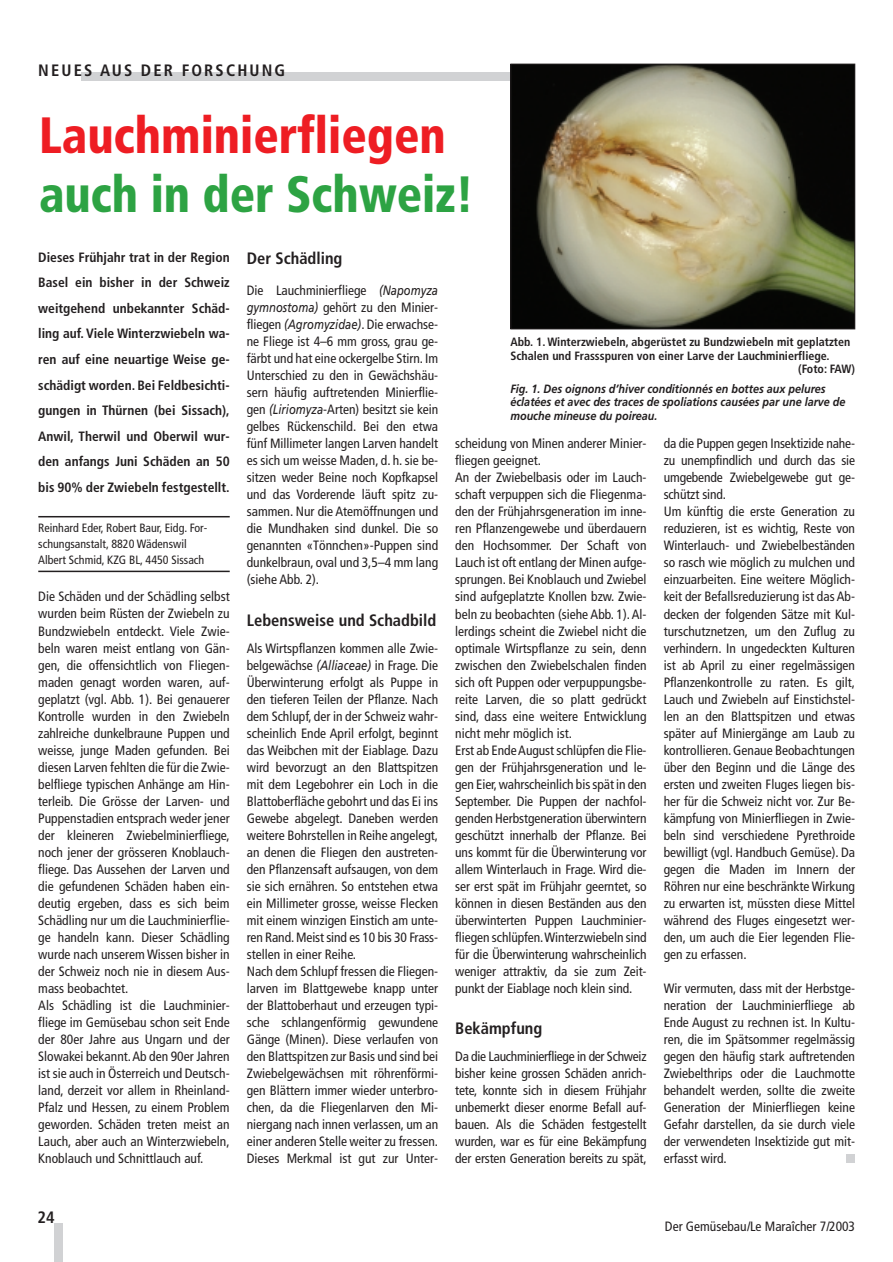
<style>
.page{position:relative;width:893px;height:1262px;background:#fff}
.page>*{position:absolute;margin:0;border:0;box-sizing:border-box;transform-origin:0 0}
.t1{font:900 condensed 51px "Frutiger";color:#ee1d23;scale:.93 1}
.t2{font:900 condensed 51px "Frutiger";color:#2da343;scale:.93 1}
.t3{font:700 condensed 16.5px "Frutiger";color:#231f20}
.t4{font:700 condensed 16.5px "Frutiger";letter-spacing:.13em;color:#231f20}
.t5{font:condensed 13.5px/17px "Frutiger";color:#231f20}
.t6{font:700 condensed 13.5px/25.5px "Frutiger";color:#231f20;text-align:justify}
.t7{font:italic 700 12px/13.5px "Frutiger";color:#231f20;scale:.9 1}
.t8{font:700 condensed 12px "Frutiger";color:#231f20}
.t9{font:condensed 12px/15.9px "Frutiger";color:#231f20}
.s1{font-style:italic;font-stretch:normal}
</style>
<div class="page">
<hr style="left:38px;top:516px;width:192px;height:1px;background:#231f20">
<hr style="left:38px;top:570px;width:192px;height:2px;background:#231f20">
<div style="left:54px;top:1223px;width:9px;height:38px;background:#d1d2d4"></div>
<div style="left:82px;top:73px;width:773px;height:8px;background:#d1d2d4"></div>
<img style="left:512px;top:66px;width:341px;height:261px">
<div style="left:510px;top:64px;width:345px;height:265px;border:1px solid #231f20"></div>
<div style="left:846px;top:1154px;width:9px;height:8px;background:#d1d2d4"></div>
<p class="t4" style="left:38px;top:64px;width:248px">NEUES AUS DER FORSCHUNG</p>
<h1 class="t1" style="left:39px;top:115px;width:439px">Lauchminierfliegen</h1>
<h1 class="t2" style="left:39px;top:173px;width:469px">auch in der Schweiz!</h1>
<p class="t6" style="left:38px;top:245px;width:193px">Dieses Frühjahr trat in der Region Basel ein bisher in der Schweiz weitgehend unbekannter Schäd&shy;ling auf. Viele Winterzwiebeln wa&shy;ren auf eine neuartige Weise ge&shy;schädigt worden. Bei Feldbesichti&shy;gungen in Thürnen (bei Sissach), Anwil, Therwil und Oberwil wur&shy;den anfangs Juni Schäden an 50 bis 90% der Zwiebeln festgestellt.</p>
<p class="t9" style="left:38px;top:521px;width:171px">Reinhard Eder, Robert Baur, Eidg. For&shy;schungsanstalt, 8820 Wädenswil<br>Albert Schmid, KZG BL, 4450 Sissach</p>
<p class="t5" style="left:38px;top:589px;width:193px">Die Schäden und der Schädling selbst wurden beim Rüsten der Zwiebeln zu Bundzwiebeln entdeckt. Viele Zwie&shy;beln waren meist entlang von Gän&shy;gen, die offensichtlich von Fliegen&shy;maden genagt worden waren, auf&shy;geplatzt (vgl. Abb. 1). Bei genauerer Kontrolle wurden in den Zwiebeln zahlreiche dunkelbraune Puppen und weisse, junge Maden gefunden. Bei diesen Larven fehlten die für die Zwie&shy;belfliege typischen Anhänge am Hin&shy;terleib. Die Grösse der Larven- und Puppenstadien entsprach weder jener der kleineren Zwiebelminierfliege, noch jener der grösseren Knoblauch&shy;fliege. Das Aussehen der Larven und die gefundenen Schäden haben ein&shy;deutig ergeben, dass es sich beim Schädling nur um die Lauchminierflie&shy;ge handeln kann. Dieser Schädling wurde nach unserem Wissen bisher in der Schweiz noch nie in diesem Aus&shy;mass beobachtet.<br>Als Schädling ist die Lauchminier&shy;fliege im Gemüsebau schon seit Ende der 80er Jahre aus Ungarn und der Slowakei bekannt.Ab den 90er Jahren ist sie auch in Österreich und Deutsch&shy;land, derzeit vor allem in Rheinland-Pfalz und Hessen, zu einem Problem geworden. Schäden treten meist an Lauch, aber auch an Winterzwiebeln, Knoblauch und Schnittlauch auf.</p>
<p class="t3" style="left:247px;top:252px;width:97px">Der Schädling</p>
<p class="t5" style="left:247px;top:283px;width:193px;text-align:justify">Die Lauchminierfliege <span class="s1">(Napomyza gymnostoma)</span> gehört zu den Minier&shy;fliegen <span class="s1">(Agromyzidae)</span>. Die erwachse&shy;ne Fliege ist 4–6 mm gross, grau ge&shy;färbt und hat eine ockergelbe Stirn. Im Unterschied zu den in Gewächshäu&shy;sern häufig auftretenden Minierflie&shy;gen <span class="s1">(Liriomyza</span>-Arten) besitzt sie kein gelbes Rückenschild. Bei den etwa fünf Millimeter langen Larven handelt es sich um weisse Maden, d. h. sie be&shy;sitzen weder Beine noch Kopfkapsel und das Vorderende läuft spitz zu&shy;sammen. Nur die Atemöffnungen und die Mundhaken sind dunkel. Die so genannten «Tönnchen»-Puppen sind dunkelbraun, oval und 3,5–4 mm lang (siehe Abb. 2).</p>
<p class="t3" style="left:247px;top:613px;width:191px">Lebensweise und Schadbild</p>
<p class="t5" style="left:247px;top:640px;width:193px">Als Wirtspflanzen kommen alle Zwie&shy;belgewächse <span class="s1">(Alliaceae)</span> in Frage. Die Überwinterung erfolgt als Puppe in den tieferen Teilen der Pflanze. Nach dem Schlupf, der in der Schweiz wahr&shy;scheinlich Ende April erfolgt, beginnt das Weibchen mit der Eiablage. Dazu wird bevorzugt an den Blattspitzen mit dem Legebohrer ein Loch in die Blattoberfläche gebohrt und das Ei ins Gewebe abgelegt. Daneben werden weitere Bohrstellen in Reihe angelegt, an denen die Fliegen den austreten&shy;den Pflanzensaft aufsaugen, von dem sie sich ernähren. So entstehen etwa ein Millimeter grosse, weisse Flecken mit einem winzigen Einstich am unte&shy;ren Rand. Meist sind es 10 bis 30 Frass&shy;stellen in einer Reihe.<br>Nach dem Schlupf fressen die Fliegen&shy;larven im Blattgewebe knapp unter der Blattoberhaut und erzeugen typi&shy;sche schlangenförmig gewundene Gänge (Minen). Diese verlaufen von den Blattspitzen zur Basis und sind bei Zwiebelgewächsen mit röhrenförmi&shy;gen Blättern immer wieder unterbro&shy;chen, da die Fliegenlarven den Mi&shy;niergang nach innen verlassen, um an einer anderen Stelle weiter zu fressen.<br>Dieses Merkmal ist gut zur Unter-</p>
<p class="t8" style="left:510px;top:337px;width:341px">Abb. 1. Winterzwiebeln, abgerüstet zu Bundzwiebeln mit geplatzten</p>
<p class="t8" style="left:510px;top:351px;width:320px">Schalen und Frassspuren von einer Larve der Lauchminierfliege.</p>
<p class="t8" style="left:798px;top:364px;width:58px">(Foto: FAW)</p>
<p class="t7" style="left:510px;top:383px;width:374px">Fig. 1. Des oignons d’hiver conditionnés en bottes aux pelures éclatées et avec des traces de spoliations causées par une larve de mouche mineuse du poireau.</p>
<p class="t5" style="left:455px;top:436px;width:193px">scheidung von Minen anderer Minier&shy;fliegen geeignet.<br>An der Zwiebelbasis oder im Lauch&shy;schaft verpuppen sich die Fliegenma&shy;den der Frühjahrsgeneration im inne&shy;ren Pflanzengewebe und überdauern den Hochsommer. Der Schaft von Lauch ist oft entlang der Minen aufge&shy;sprungen. Bei Knoblauch und Zwiebel sind aufgeplatzte Knollen bzw. Zwie&shy;beln zu beobachten (siehe Abb. 1). Al&shy;lerdings scheint die Zwiebel nicht die optimale Wirtspflanze zu sein, denn zwischen den Zwiebelschalen finden sich oft Puppen oder verpuppungsbe&shy;reite Larven, die so platt gedrückt sind, dass eine weitere Entwicklung nicht mehr möglich ist.<br>Erst ab Ende August schlüpfen die Flie&shy;gen der Frühjahrsgeneration und le&shy;gen Eier, wahrscheinlich bis spät in den September. Die Puppen der nachfol&shy;genden Herbstgeneration überwintern geschützt innerhalb der Pflanze. Bei uns kommt für die Überwinterung vor allem Winterlauch in Frage. Wird die&shy;ser erst spät im Frühjahr geerntet, so können in diesen Beständen aus den überwinterten Puppen Lauchminier&shy;fliegen schlüpfen.Winterzwiebeln sind für die Überwinterung wahrscheinlich weniger attraktiv, da sie zum Zeit&shy;punkt der Eiablage noch klein sind.</p>
<p class="t3" style="left:455px;top:1022px;width:89px">Bekämpfung</p>
<p class="t5" style="left:455px;top:1048px;width:193px;text-align:justify">Da die Lauchminierfliege in der Schweiz bisher keine grossen Schäden anrich&shy;tete, konnte sich in diesem Frühjahr unbemerkt dieser enorme Befall auf&shy;bauen. Als die Schäden festgestellt wurden, war es für eine Bekämpfung der ersten Generation bereits zu spät,</p>
<p class="t5" style="left:663px;top:436px;width:193px">da die Puppen gegen Insektizide nahe&shy;zu unempfindlich und durch das sie umgebende Zwiebelgewebe gut ge&shy;schützt sind.<br>Um künftig die erste Generation zu reduzieren, ist es wichtig, Reste von Winterlauch- und Zwiebelbeständen so rasch wie möglich zu mulchen und einzuarbeiten. Eine weitere Möglich&shy;keit der Befallsreduzierung ist das Ab&shy;decken der folgenden Sätze mit Kul&shy;turschutznetzen, um den Zuflug zu verhindern. In ungedeckten Kulturen ist ab April zu einer regelmässigen Pflanzenkontrolle zu raten. Es gilt, Lauch und Zwiebeln auf Einstichstel&shy;len an den Blattspitzen und etwas später auf Miniergänge am Laub zu kontrollieren. Genaue Beobachtungen über den Beginn und die Länge des ersten und zweiten Fluges liegen bis&shy;her für die Schweiz nicht vor. Zur Be&shy;kämpfung von Minierfliegen in Zwie&shy;beln sind verschiedene Pyrethroide bewilligt (vgl. Handbuch Gemüse). Da gegen die Maden im Innern der Röhren nur eine beschränkte Wirkung zu erwarten ist, müssten diese Mittel während des Fluges eingesetzt wer&shy;den, um auch die Eier legenden Flie&shy;gen zu erfassen.</p>
<p class="t5" style="left:663px;top:980px;width:193px;text-align:justify">Wir vermuten, dass mit der Herbstge&shy;neration der Lauchminierfliege ab Ende August zu rechnen ist. In Kultu&shy;ren, die im Spätsommer regelmässig gegen den häufig stark auftretenden Zwiebelthrips oder die Lauchmotte behandelt werden, sollte die zweite Generation der Minierfliegen keine Gefahr darstellen, da sie durch viele der verwendeten Insektizide gut mit&shy;erfasst wird.</p>
<p class="t3" style="left:38px;top:1210px;width:19px">24</p>
<p class="t5" style="left:665px;top:1218px;width:192px">Der Gemüsebau/Le Maraîcher 7/2003</p>
</div>
